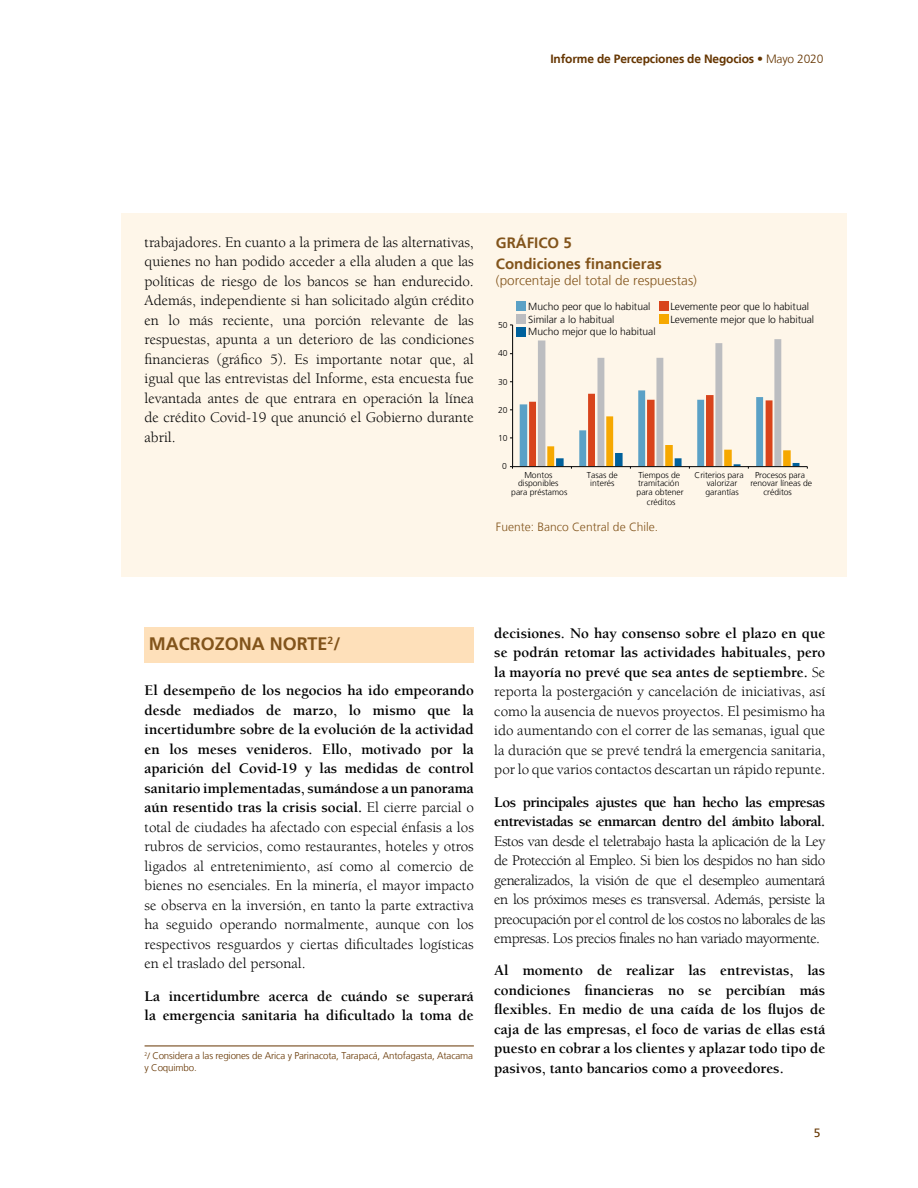
<style>
.page{position:relative;width:918px;height:1188px;background:#fff}
.page>*{position:absolute;margin:0;border:0;box-sizing:border-box;transform-origin:0 0}
._005_Título_línea_1{font:700 18px "Frutiger LT";color:#82541b}
.t1{font:15px/19.5px "Berkeley LT";color:#000;text-align:justify}
.t2{font:700 15px/19.5px "Berkeley LT";color:#000}
.t3{font:700 15px "Frutiger LT";color:#82541b}
.t4{font:300 13.5px "Frutiger LT";color:#82541b}
.t5{font:700 12px "Frutiger LT";letter-spacing:-.015em;color:#653500}
.t6{font:300 12px "Frutiger LT";letter-spacing:.005em;color:#82541b}
.t7{font:12px "Frutiger LT";color:#653500}
.t8{font:300 10.2px "Frutiger LT";color:#000001}
.t9{font:300 9.75px/11.7px "Frutiger LT";letter-spacing:-.015em;color:#653500}
.t10{font:300 8.55px/8.7px "Frutiger LT";color:#000001}
.s1{font-weight:300;font-stretch:condensed}
.s2{font-weight:300}
.s3{font-weight:700}
.s4{font-size:9px}
</style>
<div class="page">
<div style="left:121px;top:213px;width:725px;height:363px;background:#fef6e9"></div>
<div style="left:516px;top:301px;width:10px;height:10px;background:#5ba1c6"></div>
<div style="left:516px;top:314px;width:10px;height:10px;background:#bcbdc0"></div>
<div style="left:659px;top:301px;width:9px;height:10px;background:#d8441c"></div>
<div style="left:659px;top:314px;width:9px;height:10px;background:#f6a800"></div>
<div style="left:516px;top:327px;width:10px;height:10px;background:#00619c"></div>
<hr style="left:512px;top:466px;width:295px;height:1px;background:#000001">
<svg style="left:520px;top:339px;width:279px;height:130px"></svg>
<hr style="left:512px;top:325px;width:1px;height:142px;background:#000001">
<div style="left:145px;top:627px;width:329px;height:36px;background:#fee0ba"></div>
<hr style="left:145px;top:1046px;width:329px;height:1px;background:#653500">
<p class="t5" style="left:551px;top:51px;width:274px">Informe de Percepciones de Negocios <span class="s1">•</span> <span class="s2">Mayo 2020</span></p>
<p class="t1" style="left:145px;top:233px;width:331px">trabajadores. En cuanto a la primera de las alternativas, quienes no han podido acceder a ella aluden a que las políticas de riesgo de los bancos se han endurecido.<br>Además, independiente si han solicitado algún crédito en lo más reciente, una porción relevante de las respuestas, apunta a un deterioro de las condiciones financieras (gráfico 5). Es importante notar que, al igual que las entrevistas del Informe, esta encuesta fue levantada antes de que entrara en operación la línea de crédito Covid-19 que anunció el Gobierno durante abril.</p>
<p class="t3" style="left:496px;top:234px;width:77px">GRÁFICO 5</p>
<p class="t3" style="left:496px;top:255px;width:167px">Condiciones financieras</p>
<p class="t4" style="left:496px;top:273px;width:203px">(porcentaje del total de respuestas)</p>
<p class="t8" style="left:528px;top:300px;width:124px">Mucho peor que lo habitual</p>
<p class="t8" style="left:670px;top:301px;width:140px">Levemente peor que lo habitual</p>
<p class="t8" style="left:528px;top:314px;width:88px">Similar a lo habitual</p>
<p class="t8" style="left:670px;top:314px;width:145px">Levemente mejor que lo habitual</p>
<p class="t8" style="left:528px;top:326px;width:129px">Mucho mejor que lo habitual</p>
<p class="t10" style="left:498px;top:321px;width:11px">50</p>
<p class="t10" style="left:498px;top:349px;width:11px">40</p>
<p class="t10" style="left:498px;top:377px;width:11px">30</p>
<p class="t10" style="left:498px;top:406px;width:11px">20</p>
<p class="t10" style="left:498px;top:434px;width:11px">10</p>
<p class="t10" style="left:502px;top:462px;width:6px">0</p>
<p class="t10" style="left:587px;top:471px;width:32px">Tasas de</p>
<p class="t10" style="left:637px;top:471px;width:49px">Tiempos de tramitación para obtener</p>
<p class="t10" style="left:647px;top:498px;width:30px">créditos</p>
<p class="t10" style="left:518px;top:471px;width:42px;text-align:center">Montos disponibles</p>
<p class="t10" style="left:590px;top:479px;width:26px">interés</p>
<p class="t10" style="left:511px;top:488px;width:58px">para préstamos</p>
<p class="t6" style="left:496px;top:520px;width:164px">Fuente: Banco Central de Chile.</p>
<p class="t10" style="left:707px;top:471px;width:38px;text-indent:-12px">Criterios para valorizar</p>
<p class="t10" style="left:755px;top:471px;width:51px">Procesos para</p>
<p class="t10" style="left:750px;top:479px;width:63px">renovar líneas de</p>
<p class="t10" style="left:763px;top:488px;width:30px">créditos</p>
<p class="t10" style="left:706px;top:488px;width:35px">garantías</p>
<p class="_005_Título_línea_1" style="left:149px;top:633px;width:193px">MACROZONA NORTE<sup>2</sup>/</p>
<p class="t1" style="left:145px;top:681px;width:331px"><span class="s3">El desempeño de los negocios ha ido empeorando desde mediados de marzo, lo mismo que la incertidumbre sobre de la evolución de la actividad en los meses venideros. Ello, motivado por la aparición del Covid-19 y las medidas de control sanitario implementadas, sumándose a un panorama aún resentido tras la crisis social.</span> El cierre parcial o total de ciudades ha afectado con especial énfasis a los rubros de servicios, como restaurantes, hoteles y otros ligados al entretenimiento, así como al comercio de bienes no esenciales. En la minería, el mayor impacto se observa en la inversión, en tanto la parte extractiva ha seguido operando normalmente, aunque con los respectivos resguardos y ciertas dificultades logísticas en el traslado del personal.</p>
<p class="t2" style="left:145px;top:986px;width:331px">La incertidumbre acerca de cuándo se superará la emergencia sanitaria ha dificultado la toma de</p>
<p class="t9" style="left:145px;top:1050px;width:330px"><sup>2</sup><span class="s4">/</span> Considera a las regiones de Arica y Parinacota, Tarapacá, Antofagasta, Atacama y Coquimbo.</p>
<p class="t1" style="left:494px;top:624px;width:333px"><span class="s3">decisiones. No hay consenso sobre el plazo en que se podrán retomar las actividades habituales, pero la mayoría no prevé que sea antes de septiembre.</span> Se reporta la postergación y cancelación de iniciativas, así como la ausencia de nuevos proyectos. El pesimismo ha ido aumentando con el correr de las semanas, igual que la duración que se prevé tendrá la emergencia sanitaria, por lo que varios contactos descartan un rápido repunte.</p>
<p class="t1" style="left:494px;top:792px;width:333px"><span class="s3">Los principales ajustes que han hecho las empresas entrevistadas se enmarcan dentro del ámbito laboral.<br></span>Estos van desde el teletrabajo hasta la aplicación de la Ley de Protección al Empleo. Si bien los despidos no han sido generalizados, la visión de que el desempleo aumentará en los próximos meses es transversal. Además, persiste la preocupación por el control de los costos no laborales de las empresas. Los precios finales no han variado mayormente.</p>
<p class="t2" style="left:494px;top:961px;width:333px;text-align:justify">Al momento de realizar las entrevistas, las condiciones financieras no se percibían más flexibles. En medio de una caída de los flujos de caja de las empresas, el foco de varias de ellas está puesto en cobrar a los clientes y aplazar todo tipo de pasivos, tanto bancarios como a proveedores.</p>
<p class="t7" style="left:814px;top:1126px;width:8px">5</p>
</div>
